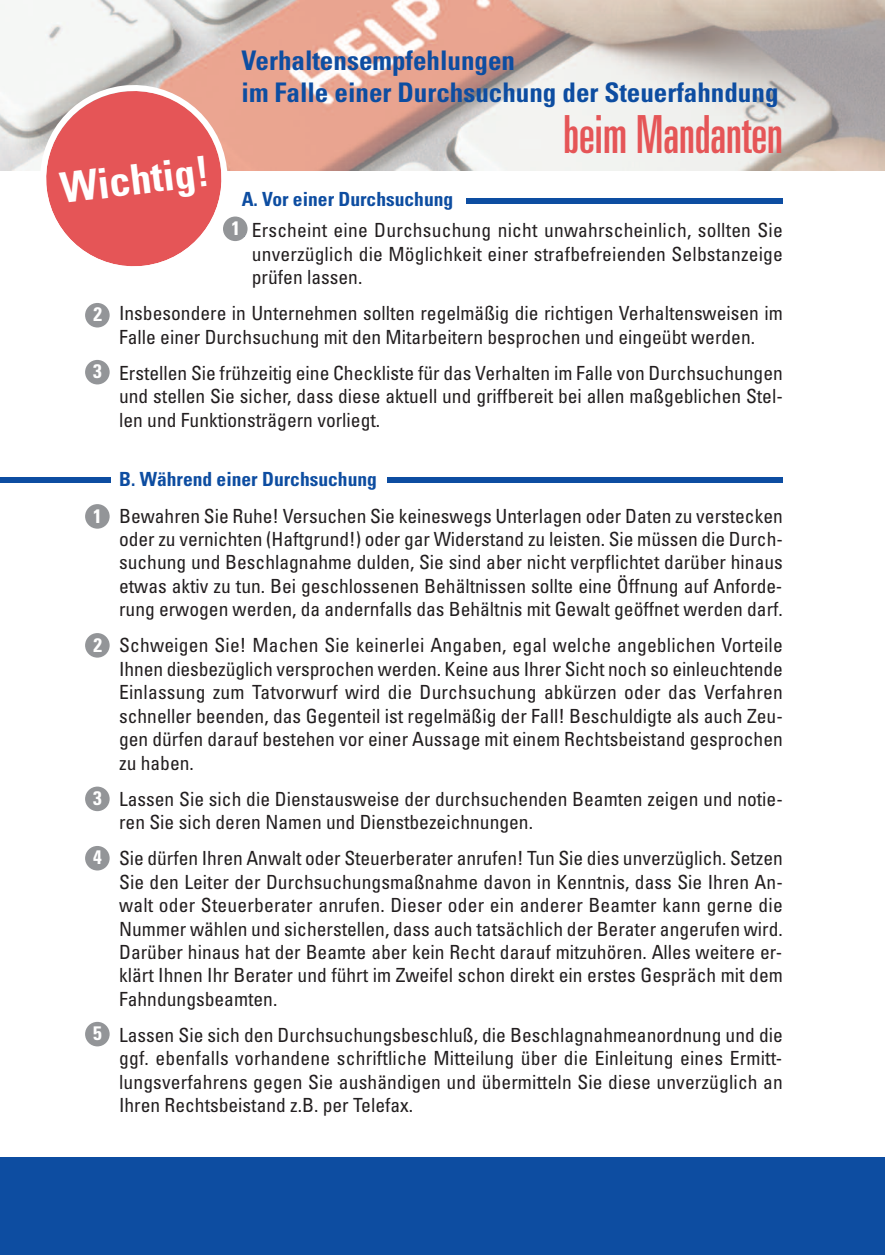
<style>
.page{position:relative;width:885px;height:1255px;background:#fff}
.page>*{position:absolute;margin:0;border:0;box-sizing:border-box;transform-origin:0 0}
.t1{font:ultra-condensed 52.5px "Univers";color:#e55557;scale:.9 1}
.t2{font:700 condensed 42px "Univers";color:#fff}
.t3{font:700 condensed 27px/32.4px "Univers";color:#0d4da1}
.t4{font:condensed 19.5px/23.4px "Univers";color:#231f20;text-align:justify}
.t5{font:700 condensed 19.5px "Univers";color:#0d4da1}
.t6{font:700 condensed 19.5px "Univers";color:#fff}
.s1{font-weight:700;color:#0d4da1}
</style>
<div class="page">
<img style="left:0;top:0;width:884px;height:171px">
<div style="left:0;top:1157px;width:884px;height:97px;background:#0d4da1"></div>
<svg style="left:35px;top:79px;width:198px;height:188px"></svg>
<div style="left:223px;top:216px;width:24px;height:25px;background:#939598;border-radius:50%"></div>
<div style="left:85px;top:303px;width:25px;height:24px;background:#939598;border-radius:50%"></div>
<div style="left:85px;top:360px;width:25px;height:24px;background:#939598;border-radius:50%"></div>
<div style="left:85px;top:633px;width:25px;height:24px;background:#939598;border-radius:50%"></div>
<div style="left:85px;top:786px;width:25px;height:25px;background:#939598;border-radius:50%"></div>
<div style="left:85px;top:504px;width:25px;height:24px;background:#939598;border-radius:50%"></div>
<div style="left:85px;top:846px;width:25px;height:24px;background:#939598;border-radius:50%"></div>
<div style="left:85px;top:1021px;width:25px;height:25px;background:#939598;border-radius:50%"></div>
<div style="left:0;top:477px;width:111px;height:6px;background:#0d4da1"></div>
<div style="left:387px;top:477px;width:395px;height:6px;background:#0d4da1"></div>
<div style="left:466px;top:198px;width:316px;height:6px;background:#0d4da1"></div>
<h3 class="t3" style="left:241px;top:46px;width:538px">Verhaltensempfehlungen<br>im Falle einer Durchsuchung der Steuerfahndung</h3>
<h1 class="t1" style="left:563px;top:115px;width:245px">beim Mandanten</h1>
<h2 class="t2" style="left:59px;top:173px;width:151px;rotate:-7deg">Wichtig!</h2>
<p class="t5" style="left:242px;top:191px;width:213px">A. Vor einer Durchsuchung</p>
<p class="t4" style="left:252px;top:220px;width:532px;text-indent:-19px"><span class="s1">1.</span> Erscheint eine Durchsuchung nicht unwahrscheinlich, sollten Sie unverzüglich die Möglichkeit einer strafbefreienden Selbstanzeige prüfen lassen.</p>
<p class="t4" style="left:119px;top:303px;width:665px">Insbesondere in Unternehmen sollten regelmäßig die richtigen Verhaltensweisen im<br>Falle einer Durchsuchung mit den Mitarbeitern besprochen und eingeübt werden.</p>
<p class="t4" style="left:119px;top:363px;width:665px">Erstellen Sie frühzeitig eine Checkliste für das Verhalten im Falle von Durchsuchungen und stellen Sie sicher, dass diese aktuell und griffbereit bei allen maßgeblichen Stel&shy;len und Funktionsträgern vorliegt.</p>
<p class="t6" style="left:231px;top:221px;width:10px">1</p>
<p class="t6" style="left:94px;top:307px;width:10px">2</p>
<p class="t6" style="left:93px;top:364px;width:10px">3</p>
<p class="t6" style="left:93px;top:508px;width:10px">1</p>
<p class="t6" style="left:94px;top:637px;width:10px">2</p>
<p class="t6" style="left:93px;top:791px;width:10px">3</p>
<p class="t6" style="left:93px;top:850px;width:10px">4</p>
<p class="t6" style="left:93px;top:1026px;width:10px">5</p>
<p class="t5" style="left:119px;top:472px;width:259px">B. Während einer Durchsuchung</p>
<p class="t4" style="left:119px;top:505px;width:665px">Bewahren Sie Ruhe! Versuchen Sie keineswegs Unterlagen oder Daten zu verstecken oder zu vernichten (Haftgrund!) oder gar Widerstand zu leisten. Sie müssen die Durch&shy;suchung und Beschlagnahme dulden, Sie sind aber nicht verpflichtet darüber hinaus etwas aktiv zu tun. Bei geschlossenen Behältnissen sollte eine Öffnung auf Anforde&shy;rung erwogen werden, da andernfalls das Behältnis mit Gewalt geöffnet werden darf.</p>
<p class="t4" style="left:119px;top:635px;width:665px">Schweigen Sie! Machen Sie keinerlei Angaben, egal welche angeblichen Vorteile Ihnen diesbezüglich versprochen werden. Keine aus Ihrer Sicht noch so einleuchtende Einlassung zum Tatvorwurf wird die Durchsuchung abkürzen oder das Verfahren schneller beenden, das Gegenteil ist regelmäßig der Fall! Beschuldigte als auch Zeu&shy;gen dürfen darauf bestehen vor einer Aussage mit einem Rechtsbeistand gesprochen zu haben.</p>
<p class="t4" style="left:119px;top:788px;width:665px">Lassen Sie sich die Dienstausweise der durchsuchenden Beamten zeigen und notie&shy;ren Sie sich deren Namen und Dienstbezeichnungen.</p>
<p class="t4" style="left:119px;top:848px;width:665px">Sie dürfen Ihren Anwalt oder Steuerberater anrufen! Tun Sie dies unverzüglich. Setzen Sie den Leiter der Durchsuchungsmaßnahme davon in Kenntnis, dass Sie Ihren An&shy;walt oder Steuerberater anrufen. Dieser oder ein anderer Beamter kann gerne die Nummer wählen und sicherstellen, dass auch tatsächlich der Berater angerufen wird.<br>Darüber hinaus hat der Beamte aber kein Recht darauf mitzuhören. Alles weitere er&shy;klärt Ihnen Ihr Berater und führt im Zweifel schon direkt ein erstes Gespräch mit dem Fahndungsbeamten.</p>
<p class="t4" style="left:119px;top:1024px;width:665px">Lassen Sie sich den Durchsuchungsbeschluß, die Beschlagnahmeanordnung und die ggf. ebenfalls vorhandene schriftliche Mitteilung über die Einleitung eines Ermitt&shy;lungsverfahrens gegen Sie aushändigen und übermitteln Sie diese unverzüglich an Ihren Rechtsbeistand z.B. per Telefax.</p>
</div>
